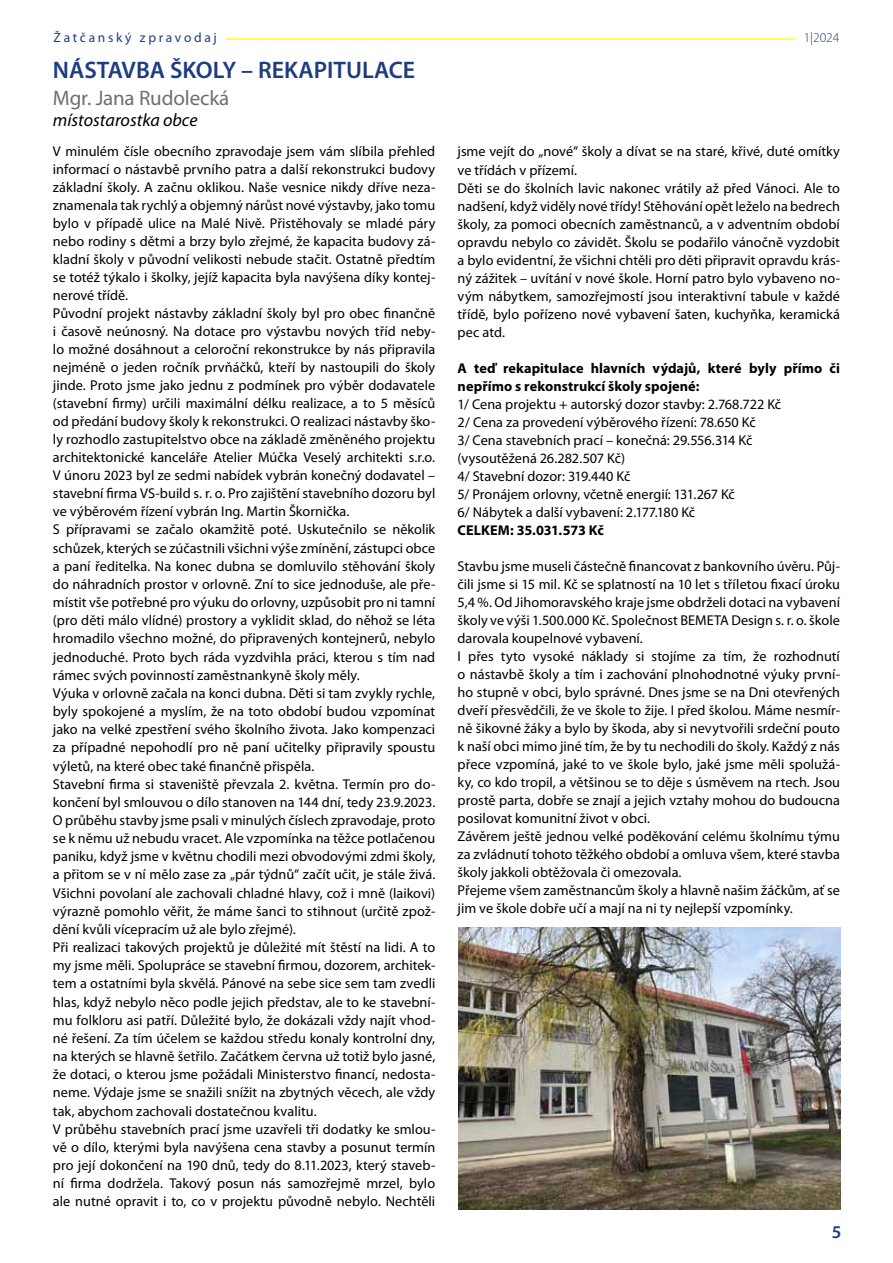
<style>
.page{position:relative;width:893px;height:1263px;background:#fff}
.page>*{position:absolute;margin:0;border:0;box-sizing:border-box;transform-origin:0 0}
.t1{font:600 24px "Myriad Pro";color:#1e3d7f}
.t2{font:21px "Myriad Pro";letter-spacing:-.005em;color:#706f6f}
.t3{font:italic 18px "Myriad Pro";color:#000}
.t4{font:600 18px "Myriad Pro";color:#1e3d7f}
.t5{font:14.25px/18.1px "Myriad Pro";color:#000}
.t6{font:700 14.25px/18px "Myriad Pro";letter-spacing:.005em;color:#000}
.t7{font:13.5px "Myriad Pro";letter-spacing:.2em;color:#1e3d7f}
.t8{font:300 13.5px "Myriad Pro";color:#1e3d7f}
</style>
<div class="page">
<svg style="left:226px;top:38px;width:569px;height:1px"></svg>
<img style="left:458px;top:927px;width:382px;height:283px">
<p class="t7" style="left:54px;top:29px;width:165px">Žatčanský zpravodaj</p>
<p class="t8" style="left:804px;top:30px;width:37px">1|2024</p>
<h1 class="t1" style="left:53px;top:54px;width:364px">NÁSTAVBA ŠKOLY – REKAPITULACE</h1>
<h2 class="t2" style="left:53px;top:85px;width:178px">Mgr. Jana Rudolecká</h2>
<p class="t3" style="left:53px;top:109px;width:146px">místostarostka obce</p>
<p class="t5" style="left:53px;top:142px;width:384px">V minulém čísle obecního zpravodaje jsem vám slíbila přehled informací o nástavbě prvního patra a další rekonstrukci budovy základní školy. A začnu oklikou. Naše vesnice nikdy dříve neza&shy;znamenala tak rychlý a objemný nárůst nové výstavby, jako tomu bylo v případě ulice na Malé Nivě. Přistěhovaly se mladé páry nebo rodiny s dětmi a brzy bylo zřejmé, že kapacita budovy zá&shy;kladní školy v původní velikosti nebude stačit. Ostatně předtím se totéž týkalo i školky, jejíž kapacita byla navýšena díky kontej&shy;nerové třídě.<br>Původní projekt nástavby základní školy byl pro obec finančně i časově neúnosný. Na dotace pro výstavbu nových tříd neby&shy;lo možné dosáhnout a celoroční rekonstrukce by nás připravila nejméně o jeden ročník prvňáčků, kteří by nastoupili do školy jinde. Proto jsme jako jednu z podmínek pro výběr dodavatele (stavební firmy) určili maximální délku realizace, a to 5 měsíců od předání budovy školy k rekonstrukci. O realizaci nástavby ško&shy;ly rozhodlo zastupitelstvo obce na základě změněného projektu architektonické kanceláře Atelier Múčka Veselý architekti s.r.o.<br>V únoru 2023 byl ze sedmi nabídek vybrán konečný dodavatel – stavební firma VS-build s. r. o. Pro zajištění stavebního dozoru byl ve výběrovém řízení vybrán Ing. Martin Škornička.<br>S přípravami se začalo okamžitě poté. Uskutečnilo se několik schůzek, kterých se zúčastnili všichni výše zmínění, zástupci obce a paní ředitelka. Na konec dubna se domluvilo stěhování školy do náhradních prostor v orlovně. Zní to sice jednoduše, ale pře&shy;místit vše potřebné pro výuku do orlovny, uzpůsobit pro ni tamní (pro děti málo vlídné) prostory a vyklidit sklad, do něhož se léta hromadilo všechno možné, do připravených kontejnerů, nebylo jednoduché. Proto bych ráda vyzdvihla práci, kterou s tím nad rámec svých povinností zaměstnankyně školy měly.<br>Výuka v orlovně začala na konci dubna. Děti si tam zvykly rychle, byly spokojené a myslím, že na toto období budou vzpomínat jako na velké zpestření svého školního života. Jako kompenzaci za případné nepohodlí pro ně paní učitelky připravily spoustu výletů, na které obec také finančně přispěla.<br>Stavební firma si staveniště převzala 2. května. Termín pro do&shy;končení byl smlouvou o dílo stanoven na 144 dní, tedy 23.9.2023.<br>O průběhu stavby jsme psali v minulých číslech zpravodaje, proto se k němu už nebudu vracet. Ale vzpomínka na těžce potlačenou paniku, když jsme v květnu chodili mezi obvodovými zdmi školy, a přitom se v ní mělo zase za „pár týdnů“ začít učit, je stále živá.<br>Všichni povolaní ale zachovali chladné hlavy, což i mně (laikovi) výrazně pomohlo věřit, že máme šanci to stihnout (určitě zpož&shy;dění kvůli vícepracím už ale bylo zřejmé).<br>Při realizaci takových projektů je důležité mít štěstí na lidi. A to my jsme měli. Spolupráce se stavební firmou, dozorem, architek&shy;tem a ostatními byla skvělá. Pánové na sebe sice sem tam zvedli hlas, když nebylo něco podle jejich představ, ale to ke stavební&shy;mu folkloru asi patří. Důležité bylo, že dokázali vždy najít vhod&shy;né řešení. Za tím účelem se každou středu konaly kontrolní dny, na kterých se hlavně šetřilo. Začátkem června už totiž bylo jasné, že dotaci, o kterou jsme požádali Ministerstvo financí, nedosta&shy;neme. Výdaje jsme se snažili snížit na zbytných věcech, ale vždy tak, abychom zachovali dostatečnou kvalitu.<br>V průběhu stavebních prací jsme uzavřeli tři dodatky ke smlou&shy;vě o dílo, kterými byla navýšena cena stavby a posunut termín pro její dokončení na 190 dnů, tedy do 8.11.2023, který staveb&shy;ní firma dodržela. Takový posun nás samozřejmě mrzel, bylo ale nutné opravit i to, co v projektu původně nebylo. Nechtěli</p>
<p class="t5" style="left:458px;top:142px;width:384px">jsme vejít do „nové“ školy a dívat se na staré, křivé, duté omítky ve třídách v přízemí.<br>Děti se do školních lavic nakonec vrátily až před Vánoci. Ale to nadšení, když viděly nové třídy! Stěhování opět leželo na bedrech školy, za pomoci obecních zaměstnanců, a v adventním období opravdu nebylo co závidět. Školu se podařilo vánočně vyzdobit a bylo evidentní, že všichni chtěli pro děti připravit opravdu krás&shy;ný zážitek – uvítání v nové škole. Horní patro bylo vybaveno no&shy;vým nábytkem, samozřejmostí jsou interaktivní tabule v každé třídě, bylo pořízeno nové vybavení šaten, kuchyňka, keramická pec atd.</p>
<p class="t6" style="left:458px;top:358px;width:384px">A teď rekapitulace hlavních výdajů, které byly přímo či nepřímo s rekonstrukcí školy spojené:</p>
<p class="t5" style="left:458px;top:395px;width:325px">1/ Cena projektu + autorský dozor stavby: 2.768.722 Kč 2/ Cena za provedení výběrového řízení: 78.650 Kč<br>3/ Cena stavebních prací – konečná: 29.556.314 Kč (vysoutěžená 26.282.507 Kč)<br>4/ Stavební dozor: 319.440 Kč<br>5/ Pronájem orlovny, včetně energií: 131.267 Kč<br>6/ Nábytek a další vybavení: 2.177.180 Kč</p>
<p class="t6" style="left:458px;top:520px;width:148px">CELKEM: 35.031.573 Kč</p>
<p class="t5" style="left:458px;top:557px;width:384px">Stavbu jsme museli částečně financovat z bankovního úvěru. Půj&shy;čili jsme si 15 mil. Kč se splatností na 10 let s tříletou fixací úroku 5,4 %. Od Jihomoravského kraje jsme obdrželi dotaci na vybavení školy ve výši 1.500.000 Kč. Společnost BEMETA Design s. r. o. škole darovala koupelnové vybavení.<br>I přes tyto vysoké náklady si stojíme za tím, že rozhodnutí o nástavbě školy a tím i zachování plnohodnotné výuky první&shy;ho stupně v obci, bylo správné. Dnes jsme se na Dni otevřených dveří přesvědčili, že ve škole to žije. I před školou. Máme nesmír&shy;ně šikovné žáky a bylo by škoda, aby si nevytvořili srdeční pouto k naší obci mimo jiné tím, že by tu nechodili do školy. Každý z nás přece vzpomíná, jaké to ve škole bylo, jaké jsme měli spolužá&shy;ky, co kdo tropil, a většinou se to děje s úsměvem na rtech. Jsou prostě parta, dobře se znají a jejich vztahy mohou do budoucna posilovat komunitní život v obci.<br>Závěrem ještě jednou velké poděkování celému školnímu týmu za zvládnutí tohoto těžkého období a omluva všem, které stavba školy jakkoli obtěžovala či omezovala.<br>Přejeme všem zaměstnancům školy a hlavně našim žáčkům, ať se jim ve škole dobře učí a mají na ni ty nejlepší vzpomínky.</p>
<p class="t4" style="left:832px;top:1221px;width:11px">5</p>
</div>
